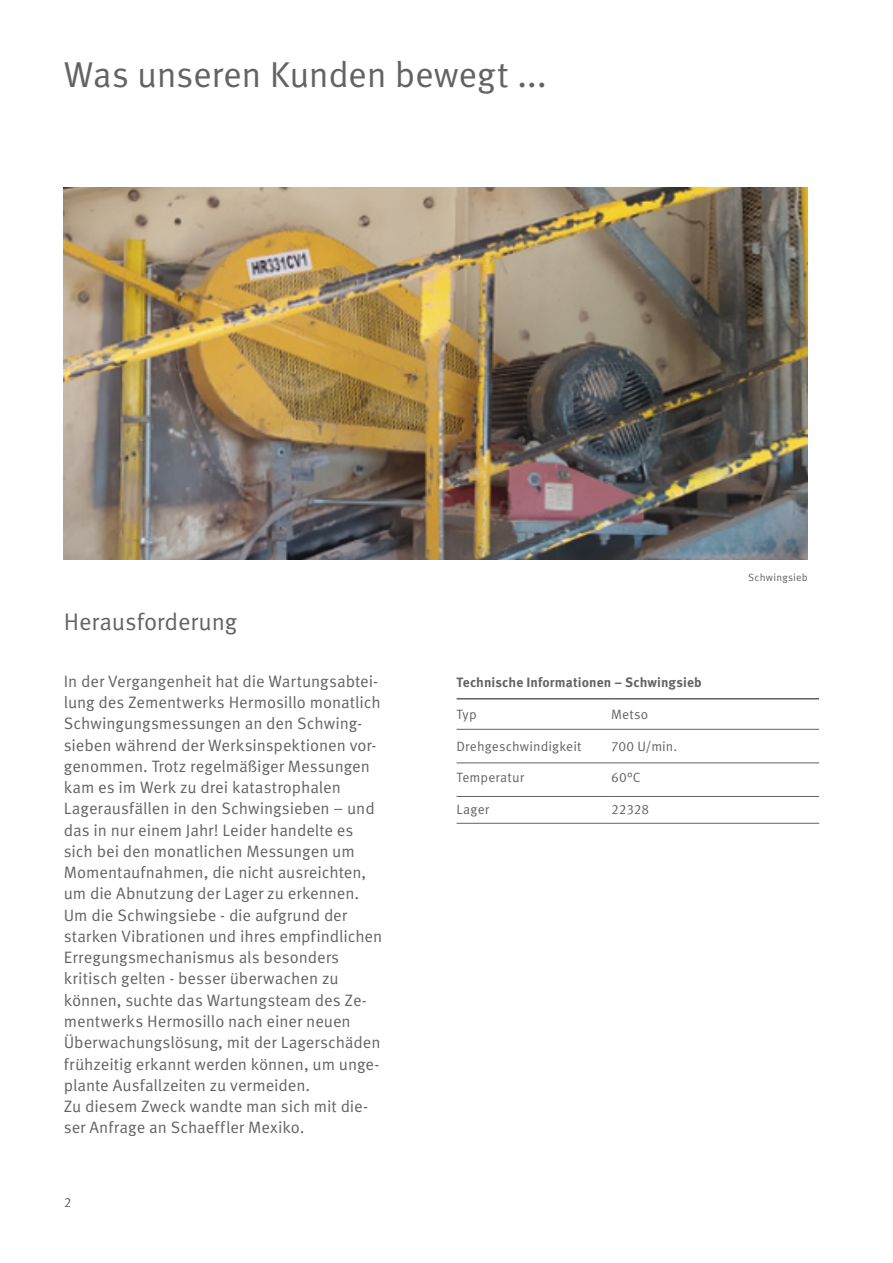
<style>
.page{position:relative;width:893px;height:1263px;background:#fff}
.page>*{position:absolute;margin:0;border:0;box-sizing:border-box;transform-origin:0 0}
.Headline__H1___24pt{font:36px "Schaeffler Meta";letter-spacing:-.01em;color:#636366}
.Subline__16pt_19pt{font:24px "Schaeffler Meta";letter-spacing:-.005em;color:#636366}
.Teaser_text__11pt_14{font:16.5px/21.3px "Schaeffler Meta";letter-spacing:-.005em;color:#636366}
.Table__9pt_11_812pt{font:13.5px "Schaeffler Meta";letter-spacing:.01em;color:#636366}
.Table__9pt_11_812pt-2{font:700 13.5px "Schaeffler Meta";letter-spacing:.005em;color:#636366}
.Caption_1__7pt_9pt{font:10.5px "Schaeffler Meta";letter-spacing:.015em;color:#636366}
</style>
<div class="page">
<img style="left:64px;top:187px;width:744px;height:372px">
<hr style="left:457px;top:698px;width:154px;height:1px;background:#636366">
<hr style="left:611px;top:698px;width:208px;height:1px;background:#636366">
<hr style="left:457px;top:729px;width:154px;height:1px;background:#636366">
<hr style="left:611px;top:729px;width:208px;height:1px;background:#636366">
<hr style="left:457px;top:763px;width:154px;height:1px;background:#636366">
<hr style="left:611px;top:763px;width:208px;height:1px;background:#636366">
<hr style="left:457px;top:796px;width:154px;height:1px;background:#636366">
<hr style="left:611px;top:796px;width:208px;height:1px;background:#636366">
<hr style="left:457px;top:823px;width:154px;height:1px;background:#636366">
<hr style="left:611px;top:823px;width:208px;height:1px;background:#636366">
<p class="Headline__H1___24pt" style="left:64px;top:53px;width:485px">Was unseren Kunden bewegt ...</p>
<p class="Subline__16pt_19pt" style="left:64px;top:608px;width:175px">Herausforderung</p>
<p class="Teaser_text__11pt_14" style="left:64px;top:671px;width:320px">In der Vergangenheit hat die Wartungsabtei&shy;lung des Zementwerks Hermosillo monatlich Schwingungsmessungen an den Schwing&shy;sieben während der Werksinspektionen vor&shy;genommen. Trotz regelmäßiger Messungen kam es im Werk zu drei katastrophalen Lagerausfällen in den Schwingsieben – und das in nur einem Jahr! Leider handelte es sich bei den monatlichen Messungen um Momentaufnahmen, die nicht ausreichten, um die Abnutzung der Lager zu erkennen.<br>Um die Schwingsiebe - die aufgrund der starken Vibrationen und ihres empfindlichen Erregungsmechanismus als besonders kritisch gelten - besser überwachen zu können, suchte das Wartungsteam des Ze&shy;mentwerks Hermosillo nach einer neuen Überwachungslösung, mit der Lagerschäden frühzeitig erkannt werden können, um unge&shy;plante Ausfallzeiten zu vermeiden.<br>Zu diesem Zweck wandte man sich mit die&shy;ser Anfrage an Schaeffler Mexiko.</p>
<p class="Table__9pt_11_812pt" style="left:64px;top:1194px;width:9px">2</p>
<p class="Table__9pt_11_812pt-2" style="left:457px;top:673px;width:247px">Technische Informationen – Schwingsieb</p>
<p class="Table__9pt_11_812pt" style="left:457px;top:706px;width:22px">Typ</p>
<p class="Table__9pt_11_812pt" style="left:611px;top:706px;width:39px">Metso</p>
<p class="Table__9pt_11_812pt" style="left:457px;top:738px;width:126px">Drehgeschwindigkeit</p>
<p class="Table__9pt_11_812pt" style="left:611px;top:738px;width:68px">700 U/min.</p>
<p class="Table__9pt_11_812pt" style="left:457px;top:770px;width:69px">Temperatur</p>
<p class="Table__9pt_11_812pt" style="left:611px;top:770px;width:31px">60°C</p>
<p class="Table__9pt_11_812pt" style="left:457px;top:801px;width:34px">Lager</p>
<p class="Table__9pt_11_812pt" style="left:611px;top:801px;width:40px">22328</p>
<p class="Caption_1__7pt_9pt" style="left:748px;top:571px;width:61px">Schwingsieb</p>
</div>
